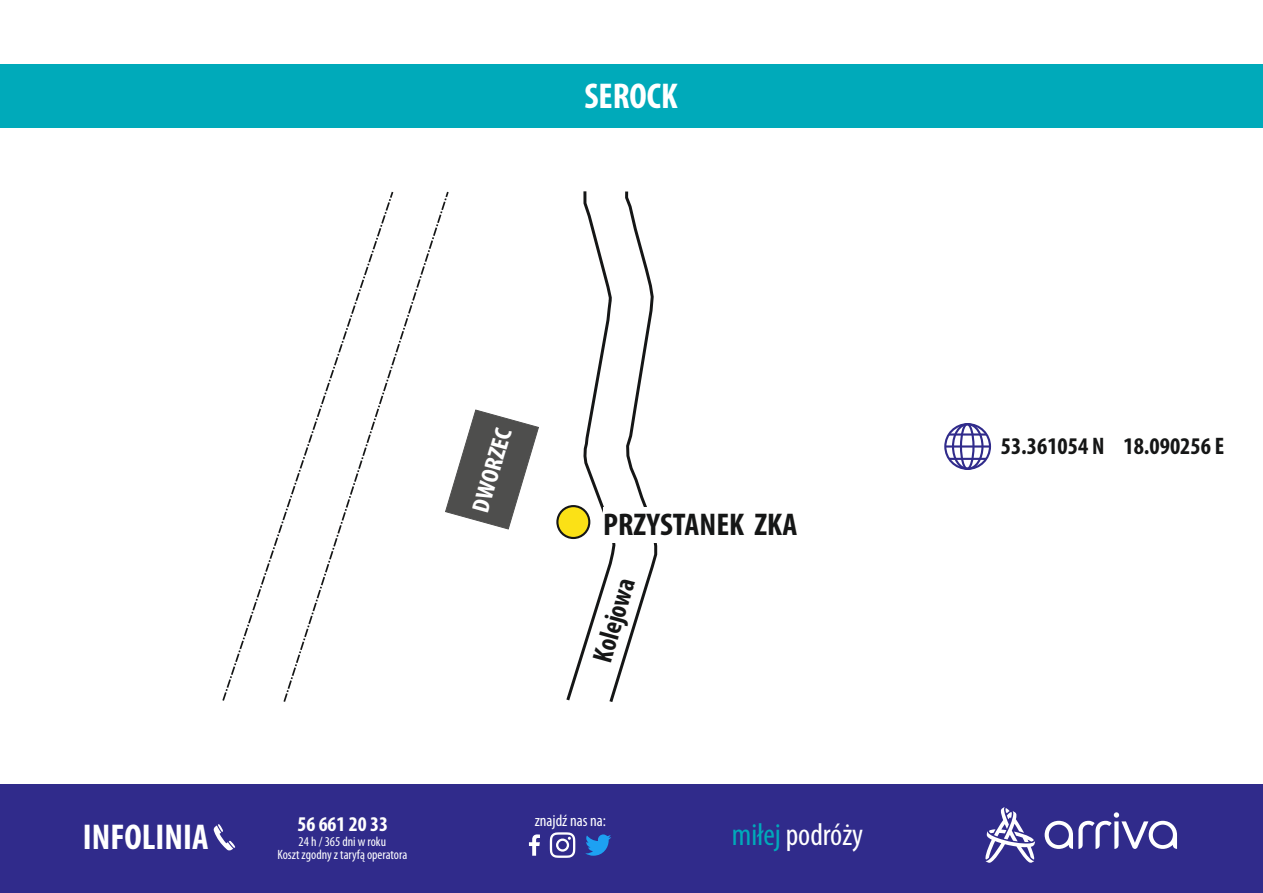
<style>
.page{position:relative;width:1263px;height:893px;background:#fff}
.page>*{position:absolute;margin:0;border:0;box-sizing:border-box;transform-origin:0 0}
.t1{font:700 condensed 36px "Myriad Pro";color:#fff}
.t2{font:700 condensed 31.5px "Myriad Pro";color:#151616;scale:1.04 1}
.t3{font:condensed 31.5px "Myriad Pro";color:#fff}
.t4{font:700 condensed 27.9px "Myriad Pro";color:#151616}
.t5{font:700 condensed 24.15px "Myriad Pro";color:#fff;scale:1.08 1}
.t6{font:700 condensed 24px "Myriad Pro";color:#151616}
.t7{font:700 condensed 21px "Myriad Pro";color:#fff}
.t8{font:condensed 16.5px "Myriad Pro";color:#fff}
.t9{font:condensed 13.5px/12.1px "Myriad Pro";color:#fff;text-align:center}
.s1{color:#00aaba}
</style>
<div class="page">
<div style="left:0;top:784px;width:1263px;height:109px;background:#302b8b"></div>
<svg style="left:213px;top:824px;width:22px;height:27px"></svg>
<svg style="left:529px;top:834px;width:11px;height:22px"></svg>
<svg style="left:550px;top:832px;width:25px;height:26px"></svg>
<svg style="left:585px;top:834px;width:26px;height:22px"></svg>
<div style="left:0;top:64px;width:1263px;height:64px;background:#00aaba"></div>
<div style="left:944px;top:423px;width:47px;height:47px;border:2px solid #302b8b;border-radius:50%"></div>
<div style="left:952px;top:423px;width:31px;height:47px;border:2px solid #302b8b;border-radius:50%"></div>
<div style="left:960px;top:423px;width:14px;height:47px;border:2px solid #302b8b;border-radius:50%"></div>
<hr style="left:949px;top:433px;width:37px;height:3px;background:#302b8b">
<hr style="left:945px;top:445px;width:45px;height:3px;background:#302b8b">
<hr style="left:949px;top:458px;width:37px;height:2px;background:#302b8b">
<svg style="left:222px;top:521px;width:60px;height:180px"></svg>
<svg style="left:282px;top:191px;width:167px;height:511px"></svg>
<svg style="left:565px;top:191px;width:93px;height:511px"></svg>
<svg style="left:444px;top:409px;width:95px;height:121px"></svg>
<div style="left:556px;top:505px;width:34px;height:34px;background:#fbe116;border:2px solid #151616;border-radius:50%"></div>
<div style="left:603px;top:508px;width:194px;height:35px;background:#fff"></div>
<svg style="left:1045px;top:812px;width:132px;height:37px"></svg>
<svg style="left:985px;top:807px;width:50px;height:56px"></svg>
<h1 class="t1" style="left:584px;top:81px;width:95px">SEROCK</h1>
<h3 class="t5" style="left:470px;top:508px;width:81px;rotate:-73deg">DWORZEC</h3>
<h2 class="t2" style="left:603px;top:512px;width:188px">PRZYSTANEK ZKA</h2>
<h3 class="t4" style="left:590px;top:658px;width:88px;rotate:-73deg">Kolejowa</h3>
<p class="t8" style="left:535px;top:814px;width:73px">znajdź nas na:</p>
<h3 class="t7" style="left:297px;top:816px;width:92px">56 661 20 33</h3>
<p class="t9" style="left:277px;top:837px;width:131px">24 h / 365 dni w roku<br>Koszt zgodny z taryfą operatora</p>
<h1 class="t1" style="left:83px;top:822px;width:127px">INFOLINIA</h1>
<h2 class="t3" style="left:732px;top:821px;width:133px"><span class="s1">miłej</span> podróży</h2>
<h3 class="t6" style="left:1001px;top:436px;width:225px">53.361054 N 18.090256 E</h3>
</div>
